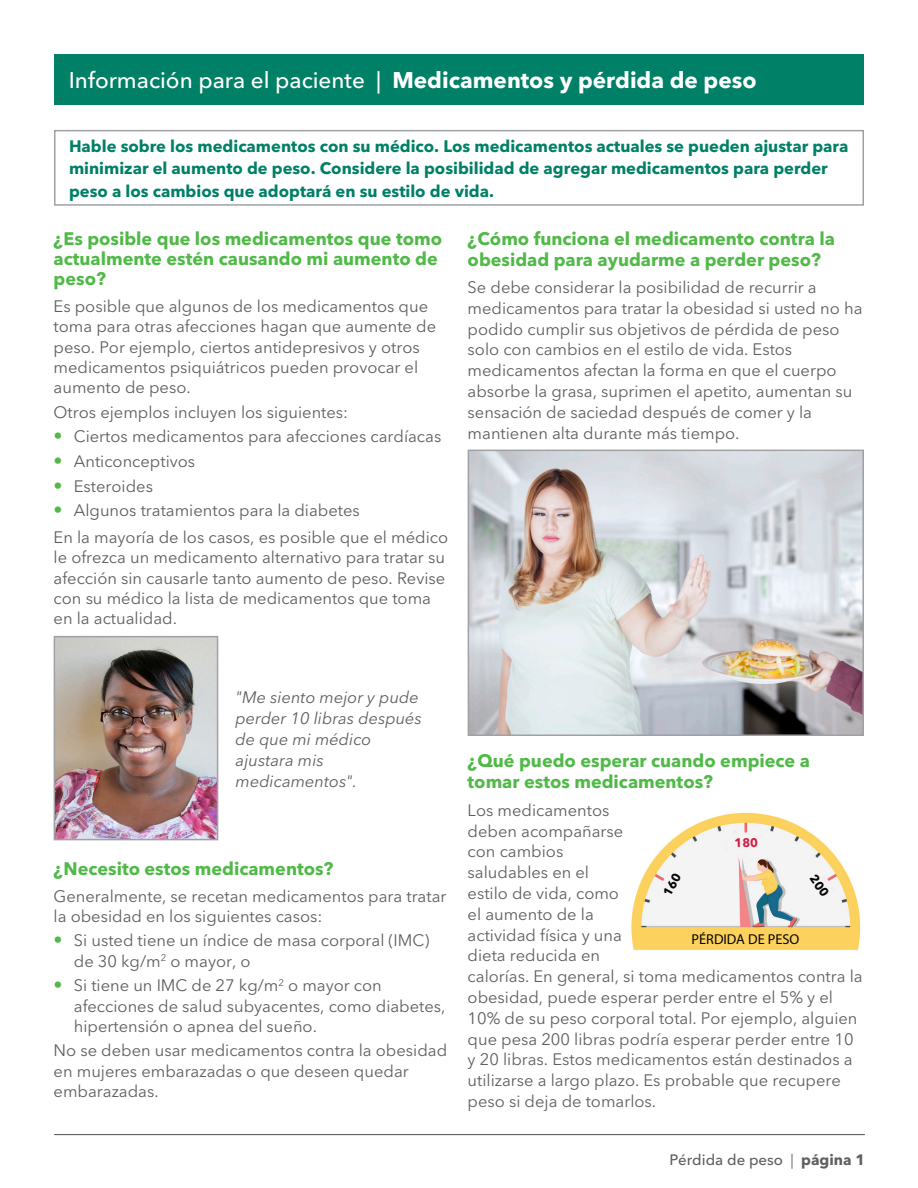
<style>
.page{position:relative;width:918px;height:1188px;background:#fff}
.page>*{position:absolute;margin:0;border:0;box-sizing:border-box;transform-origin:0 0}
.t1{font:500 22.5px "Avenir Next LT Pro";color:#fff}
.Sub_Heads{font:700 18px/20.2px "Avenir Next LT Pro";color:#51b948}
.Body{font:16.5px/20.9px "Avenir Next LT Pro";color:#5f5f62}
.Bullets{font:16.5px/20.2px "Avenir Next LT Pro";color:#5f5f62}
.Body-2{font:700 16.5px/22.5px "Avenir Next LT Pro";color:#008066}
.Bullets-2{font:italic 16.5px/21px "Avenir Next LT Pro";color:#5f5f62}
.t2{font:500 15px "Avenir Next LT Pro";color:#5f5f62}
.t3{font:14.4px "Myriad Pro";color:#040503}
.s1{font-weight:700}
.s2{font-size:18px;color:#51b948}
.s3{font-weight:400}
</style>
<div class="page">
<hr style="left:55px;top:1134px;width:810px;height:1px;background:#5f5f62">
<div style="left:54px;top:54px;width:810px;height:51px;background:#008066"></div>
<img style="left:57px;top:639px;width:158px;height:198px">
<div style="left:54px;top:636px;width:164px;height:204px;border:2px solid #a0a1a5"></div>
<img style="left:471px;top:453px;width:390px;height:280px">
<div style="left:468px;top:450px;width:396px;height:286px;border:2px solid #a0a1a5"></div>
<div style="left:54px;top:130px;width:810px;height:76px;border:2px solid #a0a1a5"></div>
<img style="left:631px;top:812px;width:230px;height:139px">
<div style="left:702px;top:932px;width:86px;height:14px;background:#fdd25c"></div>
<svg style="left:809px;top:874px;width:21px;height:24px"></svg>
<svg style="left:735px;top:837px;width:23px;height:10px"></svg>
<svg style="left:663px;top:872px;width:19px;height:24px"></svg>
<p class="t1" style="left:69px;top:66px;width:689px">Información para el paciente | <span class="s1">Medicamentos y pérdida de peso</span></p>
<p class="Body-2" style="left:69px;top:134px;width:781px">Hable sobre los medicamentos con su médico. Los medicamentos actuales se pueden ajustar para minimizar el aumento de peso. Considere la posibilidad de agregar medicamentos para perder peso a los cambios que adoptará en su estilo de vida.</p>
<p class="Sub_Heads" style="left:54px;top:228px;width:390px">¿Es posible que los medicamentos que tomo actualmente estén causando mi aumento de peso?</p>
<p class="Body" style="left:54px;top:296px;width:384px;line-height:20.2px">Es posible que algunos de los medicamentos que toma para otras afecciones hagan que aumente de peso. Por ejemplo, ciertos antidepresivos y otros medicamentos psiquiátricos pueden provocar el aumento de peso.</p>
<p class="Body" style="left:54px;top:402px;width:296px">Otros ejemplos incluyen los siguientes:</p>
<p class="Bullets" style="left:54px;top:427px;width:389px"><span class="s2">•</span> Ciertos medicamentos para afecciones cardíacas</p>
<p class="Bullets" style="left:54px;top:451px;width:143px"><span class="s2">•</span> Anticonceptivos</p>
<p class="Bullets" style="left:54px;top:476px;width:101px"><span class="s2">•</span> Esteroides</p>
<p class="Bullets" style="left:54px;top:500px;width:308px"><span class="s2">•</span> Algunos tratamientos para la diabetes</p>
<p class="Body" style="left:54px;top:527px;width:396px;line-height:20.2px">En la mayoría de los casos, es posible que el médico le ofrezca un medicamento alternativo para tratar su afección sin causarle tanto aumento de peso. Revise con su médico la lista de medicamentos que toma en la actualidad.</p>
<p class="Sub_Heads" style="left:468px;top:228px;width:369px;line-height:20.9px">¿Cómo funciona el medicamento contra la obesidad para ayudarme a perder peso?</p>
<p class="Body" style="left:468px;top:277px;width:396px">Se debe considerar la posibilidad de recurrir a medicamentos para tratar la obesidad si usted no ha podido cumplir sus objetivos de pérdida de peso solo con cambios en el estilo de vida. Estos medicamentos afectan la forma en que el cuerpo absorbe la grasa, suprimen el apetito, aumentan su sensación de saciedad después de comer y la mantienen alta durante más tiempo.</p>
<p class="Bullets-2" style="left:236px;top:686px;width:188px">"Me siento mejor y pude perder 10 libras después de que mi médico ajustara mis medicamentos".</p>
<p class="Sub_Heads" style="left:54px;top:858px;width:281px">¿Necesito estos medicamentos?</p>
<p class="Body" style="left:54px;top:886px;width:394px;line-height:20.2px">Generalmente, se recetan medicamentos para tratar la obesidad en los siguientes casos:</p>
<p class="Bullets" style="left:74px;top:931px;width:357px;text-indent:-20px"><span class="s2">•</span> Si usted tiene un índice de masa corporal (IMC) de 30 kg/m<sup>2</sup> o mayor, o</p>
<p class="Bullets" style="left:74px;top:975px;width:373px;text-indent:-20px"><span class="s2">•</span> Si tiene un IMC de 27 kg/m<sup>2</sup> o mayor con afecciones de salud subyacentes, como diabetes, hipertensión o apnea del sueño.</p>
<p class="Body" style="left:54px;top:1040px;width:395px;line-height:20.2px">No se deben usar medicamentos contra la obesidad en mujeres embarazadas o que deseen quedar embarazadas.</p>
<p class="Sub_Heads" style="left:468px;top:751px;width:344px;line-height:20.9px">¿Qué puedo esperar cuando empiece a tomar estos medicamentos?</p>
<p class="Body" style="left:468px;top:800px;width:397px">Los medicamentos<br>deben acompañarse<br>con cambios<br>saludables en el<br>estilo de vida, como<br>el aumento de la<br>actividad física y una<br>dieta reducida en<br>calorías. En general, si toma medicamentos contra la obesidad, puede esperar perder entre el 5% y el<br>10% de su peso corporal total. Por ejemplo, alguien que pesa 200 libras podría esperar perder entre 10 y 20 libras. Estos medicamentos están destinados a utilizarse a largo plazo. Es probable que recupere peso si deja de tomarlos.</p>
<p class="t3" style="left:692px;top:930px;width:109px">PÉRDIDA DE PESO</p>
<p class="t2" style="left:669px;top:1151px;width:197px">Pérdida de peso <span class="s3">|</span> <span class="s1">página 1</span></p>
</div>
